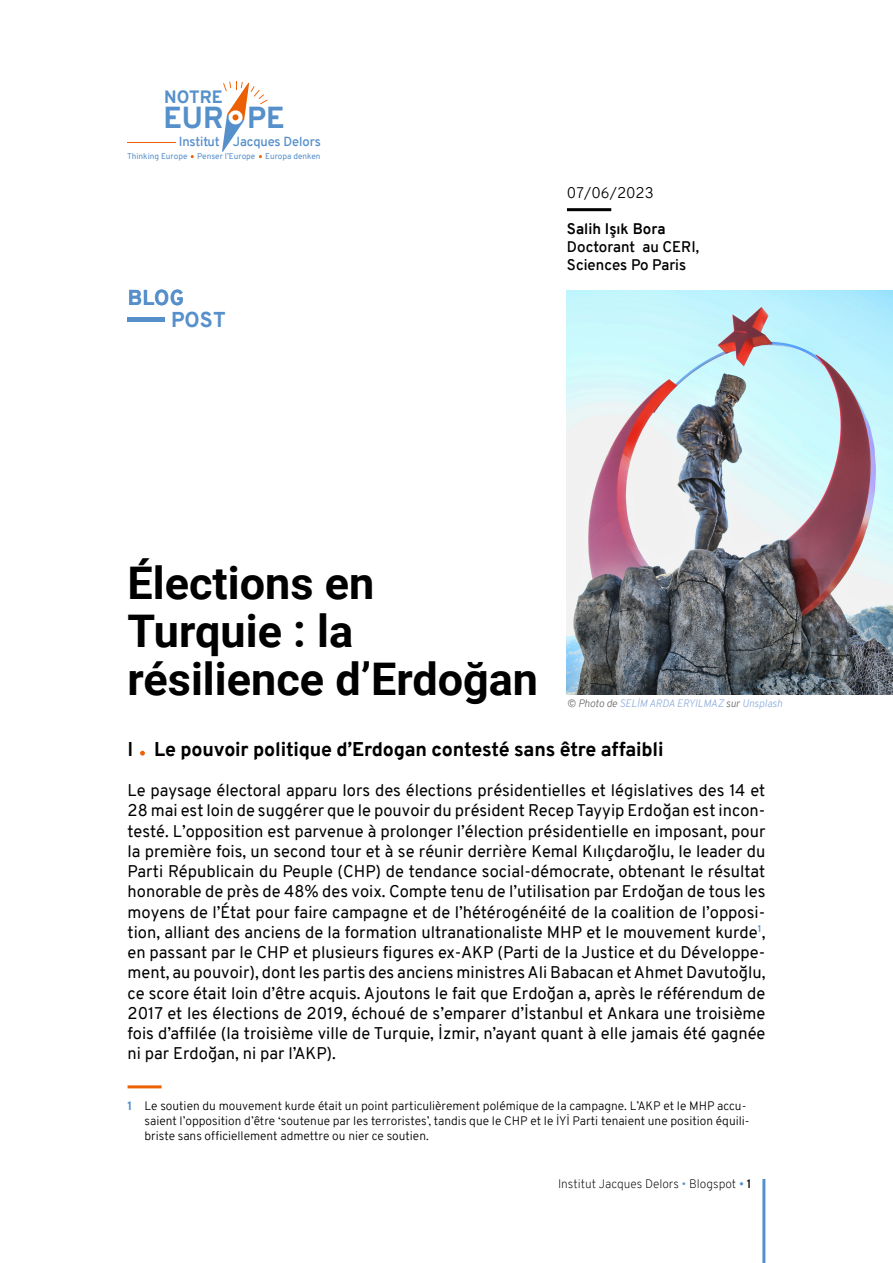
<style>
.page{position:relative;width:893px;height:1263px;background:#fff}
.page>*{position:absolute;margin:0;border:0;box-sizing:border-box;transform-origin:0 0}
.t1{font:700 45px/48px "Roboto";color:#000}
.t2{font:800 29.7px "Overpass";color:#5690cb}
.t3{font:800 21px "Overpass";letter-spacing:.01em;color:#5690cb}
.t4{font:800 19.5px "Overpass";letter-spacing:-.01em;color:#000}
.t5{font:800 17.4px "Overpass";color:#5690cb}
.t6{font:16.5px/20.2px "Overpass";color:#000;text-align:justify}
.t7{font:600 15px/18px "Overpass";color:#000}
.t8{font:700 15px "Overpass";color:#000}
.t9{font:300 15px "Overpass";color:#000}
.t10{font:600 12.9px "Overpass";letter-spacing:-.01em;color:#5690cb}
.t11{font:300 12px/15px "Overpass";color:#000}
.t12{font:200 12px "Overpass";color:#000}
.t13{font:italic 300 10.5px "Overpass";letter-spacing:-.01em;color:#91b0dc}
.t14{font:8.25px "Overpass";color:#5690cb}
.s1{color:#6f6f6e}
.s2{font-weight:700}
.s3{font-weight:800;color:#5690cb}
.s4{color:#5690cb}
.s5{font-weight:300;color:#5690cb}
.s6{font-weight:600}
</style>
<div class="page">
<hr style="left:762px;top:1179px;width:3px;height:84px;background:#5690cb">
<hr style="left:128px;top:142px;width:48px;height:1px;background:#eb6004">
<svg style="left:222px;top:81px;width:46px;height:77px"></svg>
<div style="left:128px;top:317px;width:37px;height:5px;background:#5690cb"></div>
<hr style="left:567px;top:208px;width:44px;height:3px;background:#000">
<svg style="left:140px;top:751px;width:5px;height:5px"></svg>
<hr style="left:128px;top:1085px;width:34px;height:3px;background:#eb6104">
<img style="left:567px;top:290px;width:326px;height:405px">
<p class="t5" style="left:164px;top:85px;width:60px">NOTRE</p>
<h2 class="t2" style="left:163px;top:97px;width:123px">EUR PE</h2>
<p class="t10" style="left:179px;top:133px;width:144px">Institut Jacques Delors</p>
<p class="t14" style="left:127px;top:151px;width:195px">Thinking Europe Penser l’Europe Europa denken</p>
<p class="t3" style="left:128px;top:283px;width:58px">BLOG</p>
<p class="t3" style="left:171px;top:305px;width:56px">POST</p>
<p class="t9" style="left:567px;top:182px;width:88px">07/06/2023</p>
<p class="t8" style="left:567px;top:218px;width:100px">Salih Işık Bora</p>
<p class="t7" style="left:567px;top:237px;width:134px">Doctorant au CERI,<br>Sciences Po Paris</p>
<h1 class="t1" style="left:128px;top:557px;width:412px">Élections en<br>Turquie : la résilience d’Erdoğan</h1>
<p class="t13" style="left:567px;top:696px;width:217px"><span class="s1">© Photo de</span> SELİM ARDA ERYILMAZ <span class="s1">sur</span> Unsplash</p>
<p class="t4" style="left:128px;top:735px;width:537px"><span class="s2">I</span> Le pouvoir politique d’Erdogan contesté sans être affaibli</p>
<p class="t6" style="left:128px;top:780px;width:639px">Le paysage électoral apparu lors des élections présidentielles et législatives des 14 et 28 mai est loin de suggérer que le pouvoir du président Recep Tayyip Erdoğan est incon&shy;testé. L’opposition est parvenue à prolonger l’élection présidentielle en imposant, pour la première fois, un second tour et à se réunir derrière Kemal Kılıçdaroğlu, le leader du Parti Républicain du Peuple (CHP) de tendance social-démocrate, obtenant le résultat honorable de près de 48% des voix. Compte tenu de l’utilisation par Erdoğan de tous les moyens de l’État pour faire campagne et de l’hétérogénéité de la coalition de l’opposi&shy;tion, alliant des anciens de la formation ultranationaliste MHP et le mouvement kurde<sup>1</sup>, en passant par le CHP et plusieurs figures ex-AKP (Parti de la Justice et du Développe&shy;ment, au pouvoir), dont les partis des anciens ministres Ali Babacan et Ahmet Davutoğlu, ce score était loin d’être acquis. Ajoutons le fait que Erdoğan a, après le référendum de 2017 et les élections de 2019, échoué de s’emparer d’İstanbul et Ankara une troisième fois d’affilée (la troisième ville de Turquie, İzmir, n’ayant quant à elle jamais été gagnée ni par Erdoğan, ni par l’AKP).</p>
<p class="t11" style="left:145px;top:1099px;width:607px;text-indent:-17px"><span class="s3">1</span> Le soutien du mouvement kurde était un point particulièrement polémique de la campagne. L’AKP et le MHP accu&shy;saient l’opposition d’être ‘soutenue par les terroristes’, tandis que le CHP et le İYİ Parti tenaient une position équili&shy;briste sans officiellement admettre ou nier ce soutien.</p>
<p class="t12" style="left:558px;top:1175px;width:195px">Institut Jacques Delors <span class="s4">•</span> Blogspot <span class="s5">•</span> <span class="s6">1</span></p>
</div>
